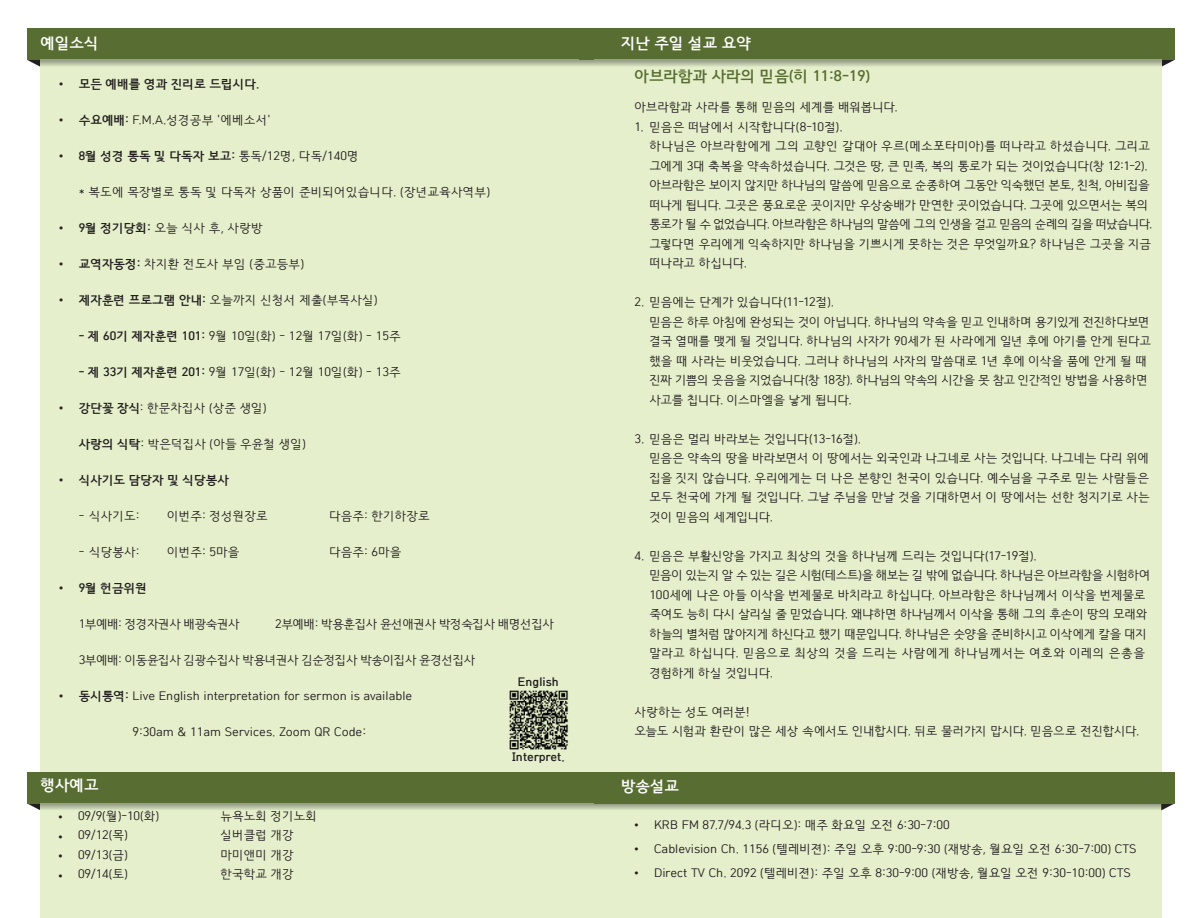
<style>
.page{position:relative;width:1188px;height:918px;background:#fff}
.page>*{position:absolute;margin:0;border:0;box-sizing:border-box;transform-origin:0 0}
.t1{font:700 15px "HCR Dotum";color:#fff}
.t2{font:700 15px "HCR Dotum";color:#586d31}
.t3{font:12px/19.5px "HCR Dotum";letter-spacing:-.03em;color:#231f20}
.t4{font:12px "HCR Dotum";color:#231f20}
.t5{font:12px "HCR Dotum";letter-spacing:-.04em;color:#231f20}
.t6{font:700 12px "HCR Dotum";color:#231f20}
.t7{font:12px "HCR Dotum";letter-spacing:-.01em;color:#231f20}
.s1{font-family:"N Haas Grotesk TX Std 55 Rg";font-weight:400}
.s2{font-family:"N Haas Grotesk TX Std 55 Rg"}
.s3{font-weight:700}
</style>
<div class="page">
<div style="left:40px;top:56px;width:554px;height:862px;background:#e5efcb"></div>
<svg style="left:27px;top:60px;width:13px;height:7px"></svg>
<div style="left:27px;top:28px;width:568px;height:32px;background:#586d31"></div>
<svg style="left:40px;top:60px;width:554px;height:6px;background:#b1bb9f"></svg>
<svg style="left:27px;top:803px;width:13px;height:7px"></svg>
<div style="left:27px;top:772px;width:568px;height:31px;background:#586d31"></div>
<svg style="left:40px;top:803px;width:554px;height:7px;background:#b1bb9f"></svg>
<div style="left:594px;top:44px;width:567px;height:874px;background:#e5efcb"></div>
<svg style="left:1161px;top:60px;width:13px;height:7px"></svg>
<div style="left:579px;top:28px;width:596px;height:32px;background:#586d31"></div>
<svg style="left:595px;top:60px;width:566px;height:6px;background:#b1bb9f"></svg>
<svg style="left:595px;top:803px;width:566px;height:7px;background:#a8b393"></svg>
<svg style="left:1161px;top:803px;width:14px;height:7px"></svg>
<div style="left:595px;top:772px;width:580px;height:31px;background:#586d31"></div>
<img style="left:509px;top:690px;width:59px;height:60px">
<p class="t1" style="left:40px;top:31px;width:60px">예일소식</p>
<p class="t6" style="left:59px;top:75px;width:202px"><span class="s1">•</span> 모든 예배를 영과 진리로 드립시다.</p>
<p class="t4" style="left:59px;top:111px;width:213px"><span class="s2">•</span> <span class="s3">수요예배:</span> F.M.A.성경공부 '에베소서'</p>
<p class="t4" style="left:59px;top:147px;width:301px"><span class="s2">•</span> <span class="s3">8월 성경 통독 및 다독자 보고:</span> 통독/12명, 다독/140명</p>
<p class="t4" style="left:79px;top:183px;width:413px">* 복도에 목장별로 통독 및 다독자 상품이 준비되어있습니다. (장년교육사역부)</p>
<p class="t4" style="left:59px;top:219px;width:205px"><span class="s2">•</span> <span class="s3">9월 정기당회:</span> 오늘 식사 후, 사랑방</p>
<p class="t4" style="left:59px;top:255px;width:246px"><span class="s2">•</span> <span class="s3">교역자동정:</span> 차지환 전도사 부임 (중고등부)</p>
<p class="t4" style="left:59px;top:291px;width:320px"><span class="s2">•</span> <span class="s3">제자훈련 프로그램 안내:</span> 오늘까지 신청서 제출(부목사실)</p>
<p class="t4" style="left:79px;top:327px;width:324px"><span class="s3">- 제 60기 제자훈련 101:</span> 9월 10일(화) - 12월 17일(화) - 15주</p>
<p class="t4" style="left:79px;top:363px;width:324px"><span class="s3">- 제 33기 제자훈련 201:</span> 9월 17일(화) - 12월 10일(화) - 13주</p>
<p class="t4" style="left:59px;top:399px;width:209px"><span class="s2">•</span> <span class="s3">강단꽃 장식</span>: 한문차집사 (상준 생일)</p>
<p class="t4" style="left:79px;top:435px;width:229px"><span class="s3">사랑의 식탁</span>: 박은덕집사 (아들 우윤철 생일)</p>
<p class="t6" style="left:59px;top:471px;width:171px"><span class="s1">•</span> 식사기도 담당자 및 식당봉사</p>
<p class="t4" style="left:79px;top:507px;width:62px">- 식사기도:</p>
<p class="t4" style="left:167px;top:507px;width:102px">이번주: 정성원장로</p>
<p class="t4" style="left:329px;top:507px;width:102px">다음주: 한기하장로</p>
<p class="t4" style="left:79px;top:543px;width:62px">- 식당봉사:</p>
<p class="t4" style="left:167px;top:543px;width:74px">이번주: 5마을</p>
<p class="t4" style="left:329px;top:543px;width:74px">다음주: 6마을</p>
<p class="t6" style="left:59px;top:579px;width:89px"><span class="s1">•</span> 9월 헌금위원</p>
<p class="t5" style="left:79px;top:615px;width:163px">1부예배: 정경자권사 배광숙권사</p>
<p class="t5" style="left:275px;top:615px;width:281px">2부예배: 박용훈집사 윤선애권사 박정숙집사 배명선집사</p>
<p class="t5" style="left:79px;top:651px;width:398px">3부예배: 이동윤집사 김광수집사 박용녀권사 김순정집사 박송이집사 윤경선집사</p>
<p class="t4" style="left:59px;top:687px;width:355px"><span class="s2">•</span> <span class="s3">동시통역:</span> Live English interpretation for sermon is available</p>
<p class="t4" style="left:133px;top:723px;width:235px">9:30am &amp; 11am Services. Zoom QR Code:</p>
<p class="t6" style="left:518px;top:672px;width:43px">English</p>
<p class="t1" style="left:40px;top:773px;width:60px">행사예고</p>
<p class="t4" style="left:58px;top:807px;width:102px"><span class="s2">•</span> 09/9(월)-10(화)</p>
<p class="t4" style="left:220px;top:807px;width:98px">뉴욕노회 정기노회</p>
<p class="t4" style="left:58px;top:826px;width:71px"><span class="s2">•</span> 09/12(목)</p>
<p class="t4" style="left:220px;top:826px;width:75px">실버클럽 개강</p>
<p class="t4" style="left:58px;top:846px;width:71px"><span class="s2">•</span> 09/13(금)</p>
<p class="t4" style="left:220px;top:846px;width:75px">마미앤미 개강</p>
<p class="t4" style="left:58px;top:865px;width:71px"><span class="s2">•</span> 09/14(토)</p>
<p class="t4" style="left:220px;top:865px;width:75px">한국학교 개강</p>
<p class="t6" style="left:512px;top:747px;width:54px">Interpret.</p>
<p class="t1" style="left:621px;top:31px;width:131px">지난 주일 설교 요약</p>
<p class="t2" style="left:634px;top:65px;width:237px">아브라함과 사라의 믿음(히 11:8-19)</p>
<p class="t7" style="left:634px;top:98px;width:265px">아브라함과 사라를 통해 믿음의 세계를 배워봅니다.</p>
<p class="t3" style="left:650px;top:117px;width:504px;text-indent:-15px">1. 믿음은 떠남에서 시작합니다(8-10절).<br>하나님은 아브라함에게 그의 고향인 갈대아 우르(메소포타미아)를 떠나라고 하셨습니다. 그리고 그에게 3대 축복을 약속하셨습니다. 그것은 땅, 큰 민족, 복의 통로가 되는 것이었습니다(창 12:1-2). 아브라함은 보이지 않지만 하나님의 말씀에 믿음으로 순종하여 그동안 익숙했던 본토, 친척, 아비집을 떠나게 됩니다. 그곳은 풍요로운 곳이지만 우상숭배가 만연한 곳이었습니다. 그곳에 있으면서는 복의 통로가 될 수 없었습니다. 아브라함은 하나님의 말씀에 그의 인생을 걸고 믿음의 순례의 길을 떠났습니다. 그렇다면 우리에게 익숙하지만 하나님을 기쁘시게 못하는 것은 무엇일까요? 하나님은 그곳을 지금 떠나라고 하십니다.</p>
<p class="t3" style="left:650px;top:293px;width:503px;text-indent:-15px">2. 믿음에는 단계가 있습니다(11-12절).<br>믿음은 하루 아침에 완성되는 것이 아닙니다. 하나님의 약속을 믿고 인내하며 용기있게 전진하다보면 결국 열매를 맺게 될 것입니다. 하나님의 사자가 90세가 된 사라에게 일년 후에 아기를 안게 된다고 했을 때 사라는 비웃었습니다. 그러나 하나님의 사자의 말씀대로 1년 후에 이삭을 품에 안게 될 때 진짜 기쁨의 웃음을 지었습니다(창 18장). 하나님의 약속의 시간을 못 참고 인간적인 방법을 사용하면 사고를 칩니다. 이스마엘을 낳게 됩니다.</p>
<p class="t3" style="left:650px;top:429px;width:502px;text-indent:-15px">3. 믿음은 멀리 바라보는 것입니다(13-16절).<br>믿음은 약속의 땅을 바라보면서 이 땅에서는 외국인과 나그네로 사는 것입니다. 나그네는 다리 위에 집을 짓지 않습니다. 우리에게는 더 나은 본향인 천국이 있습니다. 예수님을 구주로 믿는 사람들은 모두 천국에 가게 될 것입니다. 그날 주님을 만날 것을 기대하면서 이 땅에서는 선한 청지기로 사는 것이 믿음의 세계입니다.</p>
<p class="t3" style="left:650px;top:546px;width:503px;text-indent:-15px">4. 믿음은 부활신앙을 가지고 최상의 것을 하나님께 드리는 것입니다(17-19절).<br>믿음이 있는지 알 수 있는 길은 시험(테스트)을 해보는 길 밖에 없습니다. 하나님은 아브라함을 시험하여 100세에 나은 아들 이삭을 번제물로 바치라고 하십니다. 아브라함은 하나님께서 이삭을 번제물로 죽여도 능히 다시 살리실 줄 믿었습니다. 왜냐하면 하나님께서 이삭을 통해 그의 후손이 땅의 모래와 하늘의 별처럼 많아지게 하신다고 했기 때문입니다. 하나님은 숫양을 준비하시고 이삭에게 칼을 대지 말라고 하십니다. 믿음으로 최상의 것을 드리는 사람에게 하나님께서는 여호와 이레의 은총을 경험하게 하실 것입니다.</p>
<p class="t3" style="left:634px;top:702px;width:506px">사랑하는 성도 여러분!<br>오늘도 시험과 환란이 많은 세상 속에서도 인내합시다. 뒤로 물러가지 맙시다. 믿음으로 전진합시다.</p>
<p class="t1" style="left:621px;top:775px;width:60px">방송설교</p>
<p class="t4" style="left:634px;top:816px;width:317px"><span class="s2">•</span> KRB FM 87.7/94.3 (라디오): 매주 화요일 오전 6:30-7:00</p>
<p class="t4" style="left:634px;top:840px;width:504px"><span class="s2">•</span> Cablevision Ch. 1156 (텔레비젼): 주일 오후 9:00-9:30 (재방송, 월요일 오전 6:30-7:00) CTS</p>
<p class="t4" style="left:634px;top:864px;width:498px"><span class="s2">•</span> Direct TV Ch. 2092 (텔레비젼): 주일 오후 8:30-9:00 (재방송, 월요일 오전 9:30-10:00) CTS</p>
</div>
